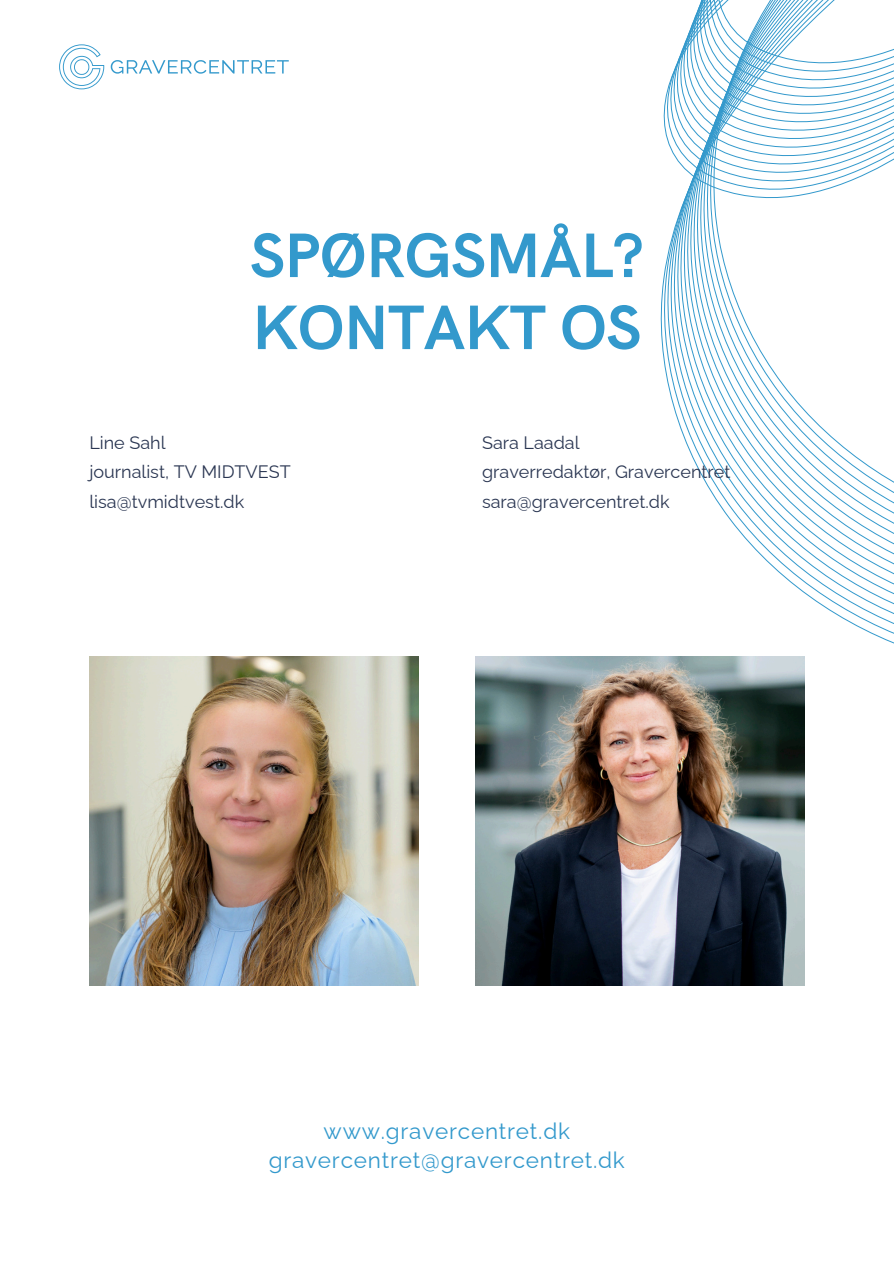
<style>
.page{position:relative;width:894px;height:1264px;background:#fff}
.page>*{position:absolute;margin:0;border:0;box-sizing:border-box;transform-origin:0 0}
.t1{font:700 63px/72px "HK Grotesk";letter-spacing:-.01em;color:#39c}
.t2{font:22.5px/29.2px "Raleway";letter-spacing:.035em;color:#39c;text-align:center}
.t3{font:18px "Raleway";color:#2a3652}
</style>
<div class="page">
<svg style="left:660px;top:0;width:233px;height:616px"></svg>
<svg style="left:111px;top:60px;width:178px;height:14px"></svg>
<svg style="left:59px;top:44px;width:45px;height:45px"></svg>
<img style="left:475px;top:656px;width:329px;height:329px">
<img style="left:89px;top:656px;width:329px;height:329px">
<p class="t1" style="left:250px;top:222px;width:395px">SPØRGSMÅL?<br>KONTAKT OS</p>
<h1 class="t3" style="left:89px;top:432px;width:78px">Line Sahl</h1>
<p class="t3" style="left:89px;top:461px;width:203px">journalist, TV MIDTVEST</p>
<p class="t3" style="left:89px;top:490px;width:156px">lisa@tvmidtvest.dk</p>
<p class="t3" style="left:482px;top:432px;width:99px">Sara Laadal</p>
<p class="t3" style="left:482px;top:461px;width:250px">graverredaktør, Gravercentret</p>
<p class="t3" style="left:482px;top:490px;width:189px">sara@gravercentret.dk</p>
<p class="t2" style="left:268px;top:1116px;width:357px">www.gravercentret.dk gravercentret@gravercentret.dk</p>
</div>
